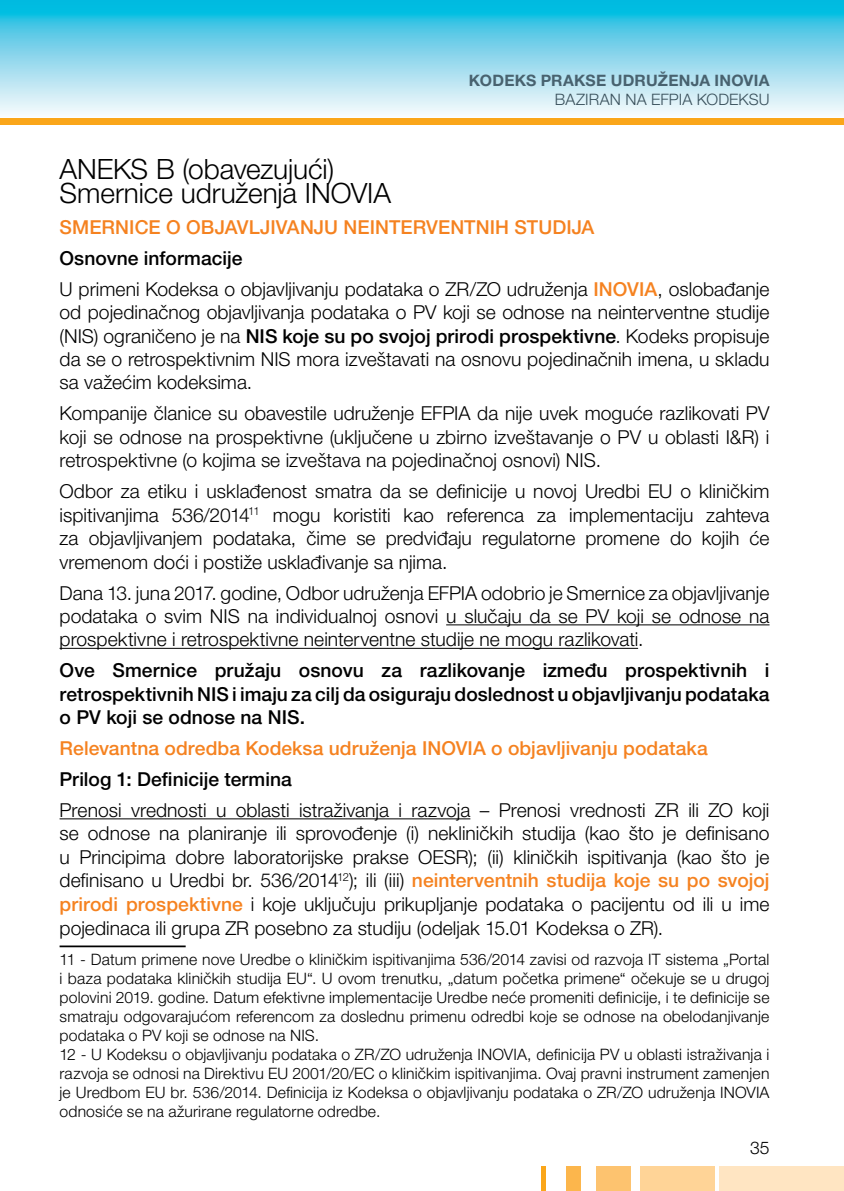
<style>
.page{position:relative;width:844px;height:1191px;background:#fff}
.page>*{position:absolute;margin:0;border:0;box-sizing:border-box;transform-origin:0 0}
.t1{font:300 28px/23.8px "Helvetica Neue LT Pro";letter-spacing:-.005em;color:#000}
.t2{font:300 19.25px/23.4px "Helvetica Neue LT Pro";color:#000;text-align:justify}
.t3{font:500 19.25px/23.4px "Helvetica Neue LT Pro";color:#000;text-align:justify}
.t4{font:500 19.25px "Helvetica Neue LT Pro";color:#f58220}
.t5{font:300 17.5px "Helvetica Neue LT Pro";color:#000}
.t6{font:300 15.75px/18.9px "Helvetica Neue LT Pro";letter-spacing:.01em;color:#000}
.t7{font:700 15.75px "Helvetica Neue LT Pro";letter-spacing:.015em;color:#48626f}
.t8{font:300 15.75px "Helvetica Neue LT Pro";letter-spacing:.005em;color:#384f5a}
.s1{font-weight:500}
.s2{font-weight:500;color:#f58220}
</style>
<div class="page">
<svg style="left:0;top:0;width:843px;height:114px;background:#82d7ec"></svg>
<div style="left:0;top:118px;width:843px;height:7px;background:#faa61a"></div>
<div style="left:719px;top:1166px;width:124px;height:25px;background:#ffe5c2"></div>
<div style="left:640px;top:1166px;width:74px;height:25px;background:#ffd497"></div>
<div style="left:595px;top:1166px;width:35px;height:25px;background:#fdc36f"></div>
<div style="left:566px;top:1166px;width:14px;height:25px;background:#fcb64c"></div>
<div style="left:541px;top:1166px;width:5px;height:25px;background:#faa61a"></div>
<hr style="left:446px;top:624px;width:323px;height:1px;background:#000">
<hr style="left:60px;top:648px;width:578px;height:1px;background:#000">
<hr style="left:60px;top:818px;width:410px;height:1px;background:#000">
<hr style="left:60px;top:945px;width:126px;height:2px;background:#000">
<p class="t7" style="left:469px;top:70px;width:302px">KODEKS PRAKSE UDRUŽENJA INOVIA</p>
<p class="t8" style="left:555px;top:89px;width:216px">BAZIRAN NA EFPIA KODEKSU</p>
<h1 class="t1" style="left:60px;top:156px;width:333px">ANEKS B (obavezujući)<br>Smernice udruženja INOVIA</h1>
<p class="t4" style="left:60px;top:215px;width:536px">SMERNICE O OBJAVLJIVANJU NEINTERVENTNIH STUDIJA</p>
<p class="t2" style="left:60px;top:242px;width:711px;line-height:31px"><span class="s1">Osnovne informacije<br></span>U primeni Kodeksa o objavljivanju podataka o ZR/ZO udruženja <span class="s2">INOVIA</span>, oslobađanje</p>
<p class="t2" style="left:60px;top:300px;width:711px">od pojedinačnog objavljivanja podataka o PV koji se odnose na neinterventne studije (NIS) ograničeno je na <span class="s1">NIS koje su po svojoj prirodi prospektivne</span>. Kodeks propisuje da se o retrospektivnim NIS mora izveštavati na osnovu pojedinačnih imena, u skladu sa važećim kodeksima.</p>
<p class="t2" style="left:60px;top:401px;width:711px">Kompanije članice su obavestile udruženje EFPIA da nije uvek moguće razlikovati PV koji se odnose na prospektivne (uključene u zbirno izveštavanje o PV u oblasti I&amp;R) i retrospektivne (o kojima se izveštava na pojedinačnoj osnovi) NIS.</p>
<p class="t2" style="left:60px;top:479px;width:711px">Odbor za etiku i usklađenost smatra da se definicije u novoj Uredbi EU o kliničkim ispitivanjima 536/2014<sup>11</sup> mogu koristiti kao referenca za implementaciju zahteva za objavljivanjem podataka, čime se predviđaju regulatorne promene do kojih će vremenom doći i postiže usklađivanje sa njima.</p>
<p class="t2" style="left:60px;top:580px;width:711px">Dana 13. juna 2017. godine, Odbor udruženja EFPIA odobrio je Smernice za objavljivanje podataka o svim NIS na individualnoj osnovi u slučaju da se PV koji se odnose na prospektivne i retrospektivne neinterventne studije ne mogu razlikovati.</p>
<p class="t3" style="left:60px;top:658px;width:711px">Ove Smernice pružaju osnovu za razlikovanje između prospektivnih i retrospektivnih NIS i imaju za cilj da osiguraju doslednost u objavljivanju podataka o PV koji se odnose na NIS.</p>
<p class="t4" style="left:60px;top:737px;width:649px">Relevantna odredba Kodeksa udruženja INOVIA o objavljivanju podataka</p>
<p class="t3" style="left:60px;top:767px;width:234px">Prilog 1: Definicije termina</p>
<p class="t2" style="left:60px;top:798px;width:711px">Prenosi vrednosti u oblasti istraživanja i razvoja – Prenosi vrednosti ZR ili ZO koji se odnose na planiranje ili sprovođenje (i) nekliničkih studija (kao što je definisano u Principima dobre laboratorijske prakse OESR); (ii) kliničkih ispitivanja (kao što je definisano u Uredbi br. 536/2014<sup>12</sup>); ili (iii) <span class="s2">neinterventnih studija koje su po svojoj prirodi prospektivne</span> i koje uključuju prikupljanje podataka o pacijentu od ili u ime pojedinaca ili grupa ZR posebno za studiju (odeljak 15.01 Kodeksa o ZR).</p>
<p class="t6" style="left:60px;top:950px;width:711px">11 - Datum primene nove Uredbe o kliničkim ispitivanjima 536/2014 zavisi od razvoja IT sistema „Portal i baza podataka kliničkih studija EU“. U ovom trenutku, „datum početka primene“ očekuje se u drugoj polovini 2019. godine. Datum efektivne implementacije Uredbe neće promeniti definicije, i te definicije se smatraju odgovarajućom referencom za doslednu primenu odredbi koje se odnose na obelodanjivanje podataka o PV koji se odnose na NIS.<br>12 - U Kodeksu o objavljivanju podataka o ZR/ZO udruženja INOVIA, definicija PV u oblasti istraživanja i razvoja se odnosi na Direktivu EU 2001/20/EC o kliničkim ispitivanjima. Ovaj pravni instrument zamenjen je Uredbom EU br. 536/2014. Definicija iz Kodeksa o objavljivanju podataka o ZR/ZO udruženja INOVIA odnosiće se na ažurirane regulatorne odredbe.</p>
<p class="t5" style="left:749px;top:1137px;width:21px">35</p>
</div>
